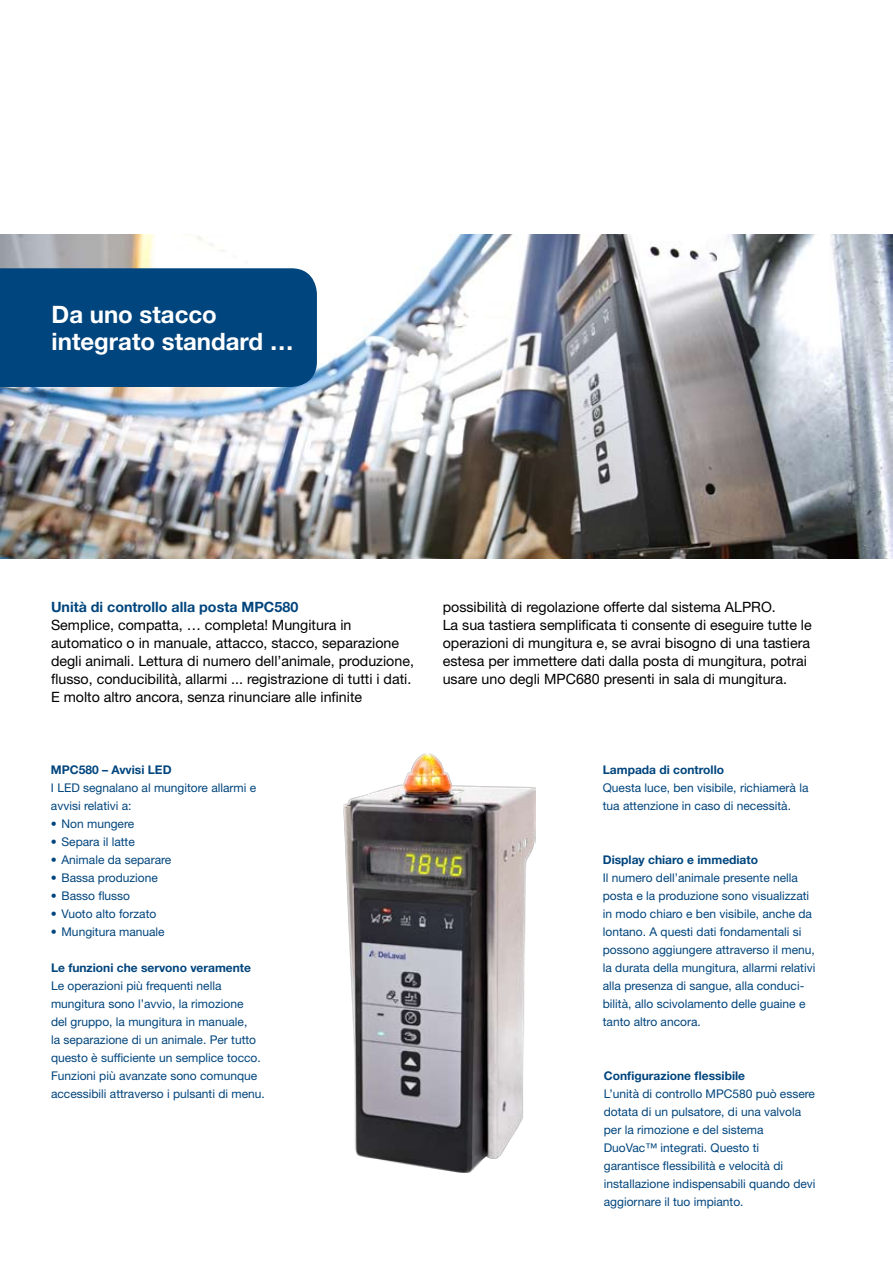
<style>
.page{position:relative;width:893px;height:1263px;background:#fff}
.page>*{position:absolute;margin:0;border:0;box-sizing:border-box;transform-origin:0 0}
.t1{font:700 24px/27px "Helvetica Neue LT Std";color:#fff}
.t2{font:14.25px/18px "Helvetica Neue LT Std";color:#000}
.t3{font:700 14.25px "Helvetica Neue LT Std";color:#00457d}
.t4{font:12px/18px "Helvetica Neue LT Std";color:#00457d}
.t5{font:700 12px "Helvetica Neue LT Std";color:#00457d}
</style>
<div class="page">
<img style="left:343px;top:753px;width:192px;height:420px">
<img style="left:0;top:234px;width:893px;height:324px">
<div style="left:0;top:268px;width:317px;height:119px;background:#00457d"></div>
<h1 class="t1" style="left:52px;top:300px;width:244px">Da uno stacco integrato standard …</h1>
<p class="t3" style="left:51px;top:598px;width:249px">Unità di controllo alla posta MPC580</p>
<p class="t2" style="left:51px;top:616px;width:364px">Semplice, compatta, … completa! Mungitura in automatico o in manuale, attacco, stacco, separazione degli animali. Lettura di numero dell’animale, produzione, flusso, conducibilità, allarmi ... registrazione di tutti i dati.<br>E molto altro ancora, senza rinunciare alle infinite</p>
<p class="t5" style="left:51px;top:762px;width:122px">MPC580 – Avvisi LED</p>
<p class="t4" style="left:51px;top:779px;width:207px">I LED segnalano al mungitore allarmi e avvisi relativi a:</p>
<p class="t4" style="left:51px;top:815px;width:85px">• Non mungere</p>
<p class="t4" style="left:51px;top:833px;width:85px">• Separa il latte</p>
<p class="t4" style="left:51px;top:851px;width:122px">• Animale da separare</p>
<p class="t4" style="left:51px;top:869px;width:109px">• Bassa produzione</p>
<p class="t4" style="left:51px;top:887px;width:81px">• Basso flusso</p>
<p class="t4" style="left:51px;top:905px;width:107px">• Vuoto alto forzato</p>
<p class="t4" style="left:51px;top:923px;width:115px">• Mungitura manuale</p>
<p class="t5" style="left:51px;top:960px;width:202px">Le funzioni che servono veramente</p>
<p class="t4" style="left:51px;top:977px;width:215px">Le operazioni più frequenti nella mungitura sono l’avvio, la rimozione<br>del gruppo, la mungitura in manuale,<br>la separazione di un animale. Per tutto questo è sufficiente un semplice tocco.<br>Funzioni più avanzate sono comunque accessibili attraverso i pulsanti di menu.</p>
<p class="t2" style="left:443px;top:598px;width:370px">possibilità di regolazione offerte dal sistema ALPRO.<br>La sua tastiera semplificata ti consente di eseguire tutte le operazioni di mungitura e, se avrai bisogno di una tastiera estesa per immettere dati dalla posta di mungitura, potrai usare uno degli MPC680 presenti in sala di mungitura.</p>
<p class="t5" style="left:603px;top:762px;width:123px">Lampada di controllo</p>
<p class="t4" style="left:603px;top:779px;width:207px">Questa luce, ben visibile, richiamerà la tua attenzione in caso di necessità.</p>
<p class="t5" style="left:603px;top:852px;width:157px">Display chiaro e immediato</p>
<p class="t4" style="left:603px;top:869px;width:214px">Il numero dell’animale presente nella posta e la produzione sono visualizzati in modo chiaro e ben visibile, anche da lontano. A questi dati fondamentali si possono aggiungere attraverso il menu, la durata della mungitura, allarmi relativi alla presenza di sangue, alla conduci&shy;bilità, allo scivolamento delle guaine e tanto altro ancora.</p>
<p class="t5" style="left:604px;top:1068px;width:143px">Configurazione flessibile</p>
<p class="t4" style="left:604px;top:1085px;width:213px">L’unità di controllo MPC580 può essere dotata di un pulsatore, di una valvola per la rimozione e del sistema DuoVac™ integrati. Questo ti garantisce flessibilità e velocità di installazione indispensabili quando devi aggiornare il tuo impianto.</p>
</div>
